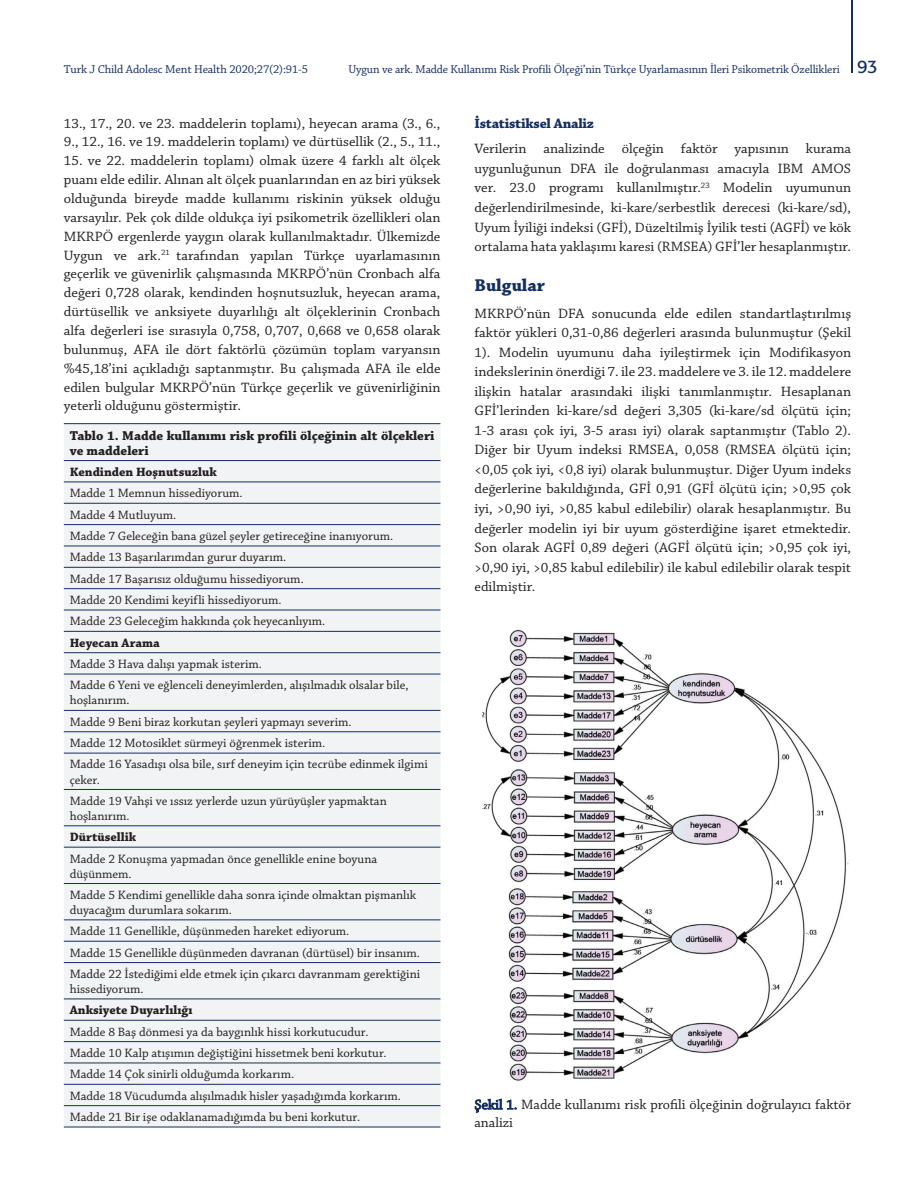
<style>
.page{position:relative;width:915px;height:1191px;background:#fff}
.page>*{position:absolute;margin:0;border:0;box-sizing:border-box;transform-origin:0 0}
.t1{font:700 18px "Chaparral Pro";color:#142e60}
.t2{font:14.25px/19.5px "Chaparral Pro";color:#231f20;text-align:justify}
.t3{font:700 14.25px "Chaparral Pro";letter-spacing:-.015em;color:#142e60}
.t4{font:700 13.5px/15px "Chaparral Pro";color:#231f20}
.t5{font:12.75px/21.3px "Chaparral Pro";color:#231f20}
.t6{font:700 12.75px "Chaparral Pro";color:#231f20}
.t7{font:12px "Chaparral Pro";letter-spacing:-.01em;color:#142e60}
.s1{font-family:"Formata Tr";font-size:18px}
.s2{color:#142e60}
</style>
<div class="page">
<hr style="left:850px;top:0;width:2px;height:73px;background:#142e60">
<div style="left:64px;top:424px;width:376px;height:702px;background:#f2f3f4"></div>
<hr style="left:64px;top:460px;width:376px;height:1px;background:#142e60">
<hr style="left:64px;top:481px;width:376px;height:1px;background:#142e60">
<hr style="left:64px;top:503px;width:376px;height:1px;background:#142e60">
<hr style="left:64px;top:524px;width:376px;height:1px;background:#142e60">
<hr style="left:64px;top:546px;width:376px;height:1px;background:#142e60">
<hr style="left:64px;top:567px;width:376px;height:1px;background:#142e60">
<hr style="left:64px;top:588px;width:376px;height:1px;background:#142e60">
<hr style="left:64px;top:610px;width:376px;height:1px;background:#142e60">
<hr style="left:64px;top:631px;width:376px;height:1px;background:#142e60">
<hr style="left:64px;top:652px;width:376px;height:1px;background:#142e60">
<hr style="left:64px;top:674px;width:376px;height:1px;background:#142e60">
<hr style="left:64px;top:710px;width:376px;height:1px;background:#142e60">
<hr style="left:64px;top:731px;width:376px;height:1px;background:#142e60">
<hr style="left:64px;top:753px;width:376px;height:1px;background:#142e60">
<hr style="left:64px;top:789px;width:376px;height:1px;background:#142e60">
<hr style="left:64px;top:825px;width:376px;height:1px;background:#142e60">
<hr style="left:64px;top:847px;width:376px;height:1px;background:#142e60">
<hr style="left:64px;top:883px;width:376px;height:1px;background:#142e60">
<hr style="left:64px;top:919px;width:376px;height:1px;background:#142e60">
<hr style="left:64px;top:941px;width:376px;height:1px;background:#142e60">
<hr style="left:64px;top:962px;width:376px;height:1px;background:#142e60">
<hr style="left:64px;top:998px;width:376px;height:1px;background:#142e60">
<hr style="left:64px;top:1020px;width:376px;height:1px;background:#142e60">
<hr style="left:64px;top:1041px;width:376px;height:1px;background:#142e60">
<hr style="left:64px;top:1062px;width:376px;height:1px;background:#142e60">
<hr style="left:64px;top:1084px;width:376px;height:1px;background:#142e60">
<hr style="left:64px;top:1105px;width:376px;height:1px;background:#142e60">
<hr style="left:64px;top:423px;width:376px;height:1px;background:#142e60">
<hr style="left:64px;top:1126px;width:376px;height:1px;background:#142e60">
<img style="left:482px;top:629px;width:367px;height:452px">
<p class="t7" style="left:64px;top:62px;width:246px">Turk J Child Adolesc Ment Health 2020;27(2):91-5</p>
<p class="t7" style="left:348px;top:62px;width:530px">Uygun ve ark. Madde Kullanımı Risk Profili Ölçeği’nin Türkçe Uyarlamasının İleri Psikometrik Özellikleri <span class="s1">93</span></p>
<p class="t2" style="left:64px;top:114px;width:378px;line-height:18.9px">13., 17., 20. ve 23. maddelerin toplamı), heyecan arama (3., 6.,<br>9., 12., 16. ve 19. maddelerin toplamı) ve dürtüsellik (2., 5., 11.,</p>
<p class="t2" style="left:64px;top:152px;width:378px;line-height:18.9px">15. ve 22. maddelerin toplamı) olmak üzere 4 farklı alt ölçek puanı elde edilir. Alınan alt ölçek puanlarından en az biri yüksek olduğunda bireyde madde kullanımı riskinin yüksek olduğu varsayılır. Pek çok dilde oldukça iyi psikometrik özellikleri olan MKRPÖ ergenlerde yaygın olarak kullanılmaktadır. Ülkemizde Uygun ve ark.<sup>21</sup> tarafından yapılan Türkçe uyarlamasının geçerlik ve güvenirlik çalışmasında MKRPÖ’nün Cronbach alfa değeri 0,728 olarak, kendinden hoşnutsuzluk, heyecan arama, dürtüsellik ve anksiyete duyarlılığı alt ölçeklerinin Cronbach alfa değerleri ise sırasıyla 0,758, 0,707, 0,668 ve 0,658 olarak bulunmuş, AFA ile dört faktörlü çözümün toplam varyansın %45,18’ini açıkladığı saptanmıştır. Bu çalışmada AFA ile elde edilen bulgular MKRPÖ’nün Türkçe geçerlik ve güvenirliğinin yeterli olduğunu göstermiştir.</p>
<p class="t4" style="left:70px;top:428px;width:366px">Tablo 1. Madde kullanımı risk profili ölçeğinin alt ölçekleri ve maddeleri</p>
<p class="t6" style="left:70px;top:464px;width:148px">Kendinden Hoşnutsuzluk</p>
<p class="t5" style="left:70px;top:483px;width:325px">Madde 1 Memnun hissediyorum.<br>Madde 4 Mutluyum.<br>Madde 7 Geleceğin bana güzel şeyler getireceğine inanıyorum.<br>Madde 13 Başarılarımdan gurur duyarım.<br>Madde 17 Başarısız olduğumu hissediyorum.<br>Madde 20 Kendimi keyifli hissediyorum.<br>Madde 23 Geleceğim hakkında çok heyecanlıyım.</p>
<p class="t6" style="left:70px;top:635px;width:91px">Heyecan Arama</p>
<p class="t5" style="left:70px;top:654px;width:340px">Madde 3 Hava dalışı yapmak isterim.<br>Madde 6 Yeni ve eğlenceli deneyimlerden, alışılmadık olsalar bile,</p>
<p class="t5" style="left:70px;top:690px;width:359px">hoşlanırım.<br>Madde 9 Beni biraz korkutan şeyleri yapmayı severim.<br>Madde 12 Motosiklet sürmeyi öğrenmek isterim.<br>Madde 16 Yasadışı olsa bile, sırf deneyim için tecrübe edinmek ilgimi</p>
<p class="t5" style="left:70px;top:769px;width:318px">çeker.<br>Madde 19 Vahşi ve ıssız yerlerde uzun yürüyüşler yapmaktan</p>
<p class="t5" style="left:70px;top:805px;width:61px">hoşlanırım.</p>
<p class="t6" style="left:70px;top:829px;width:68px">Dürtüsellik</p>
<p class="t5" style="left:70px;top:851px;width:309px;line-height:15px">Madde 2 Konuşma yapmadan önce genellikle enine boyuna düşünmem.</p>
<p class="t5" style="left:70px;top:888px;width:348px;line-height:15px">Madde 5 Kendimi genellikle daha sonra içinde olmaktan pişmanlık duyacağım durumlara sokarım.</p>
<p class="t5" style="left:70px;top:921px;width:352px">Madde 11 Genellikle, düşünmeden hareket ediyorum.<br>Madde 15 Genellikle düşünmeden davranan (dürtüsel) bir insanım.<br>Madde 22 İstediğimi elde etmek için çıkarcı davranmam gerektiğini</p>
<p class="t5" style="left:70px;top:978px;width:75px">hissediyorum.</p>
<p class="t6" style="left:70px;top:1002px;width:124px">Anksiyete Duyarlılığı</p>
<p class="t5" style="left:70px;top:1021px;width:332px">Madde 8 Baş dönmesi ya da baygınlık hissi korkutucudur.<br>Madde 10 Kalp atışımın değiştiğini hissetmek beni korkutur.<br>Madde 14 Çok sinirli olduğumda korkarım.<br>Madde 18 Vücudumda alışılmadık hisler yaşadığımda korkarım.<br>Madde 21 Bir işe odaklanamadığımda bu beni korkutur.</p>
<p class="t3" style="left:474px;top:115px;width:121px">İstatistiksel Analiz</p>
<p class="t2" style="left:474px;top:140px;width:378px">Verilerin analizinde ölçeğin faktör yapısının kurama uygunluğunun DFA ile doğrulanması amacıyla IBM AMOS ver. 23.0 programı kullanılmıştır.<sup>23</sup> Modelin uyumunun değerlendirilmesinde, ki-kare/serbestlik derecesi (ki-kare/sd), Uyum İyiliği indeksi (GFİ), Düzeltilmiş İyilik testi (AGFİ) ve kök ortalama hata yaklaşımı karesi (RMSEA) GFİ’ler hesaplanmıştır.</p>
<p class="t1" style="left:474px;top:274px;width:72px">Bulgular</p>
<p class="t2" style="left:474px;top:304px;width:378px">MKRPÖ’nün DFA sonucunda elde edilen standartlaştırılmış faktör yükleri 0,31-0,86 değerleri arasında bulunmuştur (Şekil 1). Modelin uyumunu daha iyileştirmek için Modifikasyon indekslerinin önerdiği 7. ile 23. maddelere ve 3. ile 12. maddelere ilişkin hatalar arasındaki ilişki tanımlanmıştır. Hesaplanan GFİ’lerinden ki-kare/sd değeri 3,305 (ki-kare/sd ölçütü için; 1-3 arası çok iyi, 3-5 arası iyi) olarak saptanmıştır (Tablo 2).<br>Diğer bir Uyum indeksi RMSEA, 0,058 (RMSEA ölçütü için; &lt;0,05 çok iyi, &lt;0,8 iyi) olarak bulunmuştur. Diğer Uyum indeks değerlerine bakıldığında, GFİ 0,91 (GFİ ölçütü için; &gt;0,95 çok iyi, &gt;0,90 iyi, &gt;0,85 kabul edilebilir) olarak hesaplanmıştır. Bu değerler modelin iyi bir uyum gösterdiğine işaret etmektedir.<br>Son olarak AGFİ 0,89 değeri (AGFİ ölçütü için; &gt;0,95 çok iyi, &gt;0,90 iyi, &gt;0,85 kabul edilebilir) ile kabul edilebilir olarak tespit edilmiştir.</p>
<p class="t2" style="left:474px;top:1096px;width:378px;line-height:18px"><span class="s2">Şekil 1.</span> Madde kullanımı risk profili ölçeğinin doğrulayıcı faktör analizi</p>
</div>
